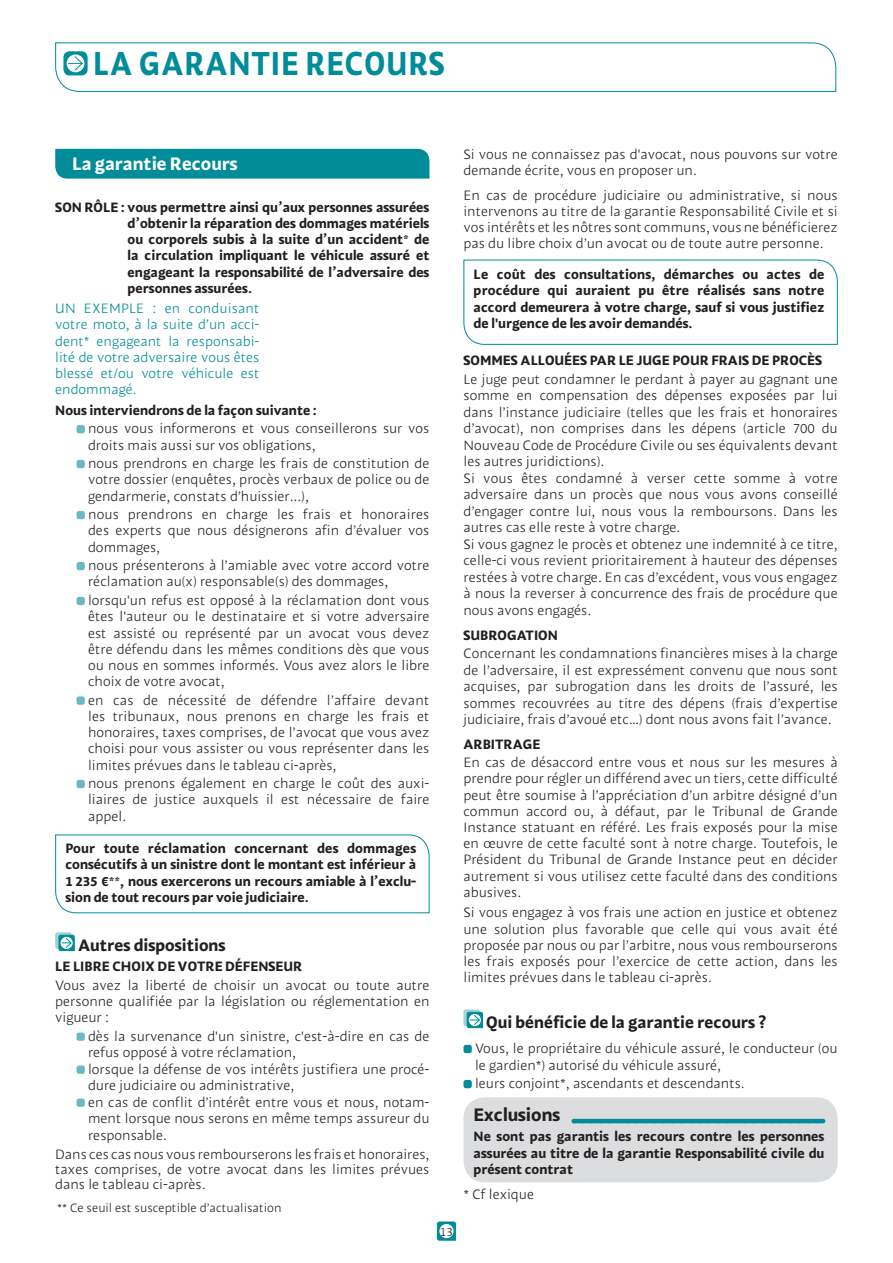
<style>
.page{position:relative;width:893px;height:1263px;background:#fff}
.page>*{position:absolute;margin:0;border:0;box-sizing:border-box;transform-origin:0 0}
.t1{font:33px "MAAF Bold";letter-spacing:.03em;color:#008c99;scale:.9 1}
.t2{font:18px "MAAF Bold";color:#fff}
.t3{font:18px "MAAF Bold";color:#231f20}
.t4{font:16.5px "MAAF Bold";color:#231f20}
.t5{font:13.5px/16.2px "MAAF Light";color:#231f20;text-align:justify}
.t6{font:13.5px/16.2px "MAAF Bold";color:#231f20;text-align:justify}
.t7{font:13.5px/16.2px "MAAF Light";color:#008c99;text-align:justify}
.t8{font:12px "MAAF Light";color:#231f20}
</style>
<div class="page">
<svg style="left:436px;top:1221px;width:21px;height:20px"></svg>
<div style="left:440px;top:1224px;width:13px;height:14px;background:#fff;border-radius:50%"></div>
<div style="left:439px;top:1224px;width:15px;height:14px;border:1px solid #fff;border-radius:50%"></div>
<svg style="left:55px;top:42px;width:782px;height:50px"></svg>
<div style="left:55px;top:149px;width:374px;height:30px;background:#008c99"></div>
<div style="left:77px;top:425px;width:8px;height:8px;background:#6ab9c3;border-radius:2px"></div>
<div style="left:77px;top:460px;width:8px;height:8px;background:#6ab9c3;border-radius:2px"></div>
<div style="left:77px;top:511px;width:8px;height:8px;background:#6ab9c3;border-radius:2px"></div>
<div style="left:77px;top:562px;width:8px;height:8px;background:#6ab9c3;border-radius:2px"></div>
<div style="left:77px;top:597px;width:8px;height:8px;background:#6ab9c3;border-radius:2px"></div>
<div style="left:77px;top:696px;width:8px;height:9px;background:#6ab9c3;border-radius:2px"></div>
<div style="left:77px;top:780px;width:8px;height:8px;background:#6ab9c3;border-radius:2px"></div>
<svg style="left:55px;top:834px;width:375px;height:79px"></svg>
<div style="left:56px;top:933px;width:15px;height:15px;background:#a4d2d8;border-radius:2px"></div>
<div style="left:55px;top:932px;width:17px;height:17px;border:1px solid #a4d2d8;border-radius:2px"></div>
<svg style="left:58px;top:934px;width:17px;height:17px"></svg>
<div style="left:77px;top:1032px;width:8px;height:9px;background:#6ab9c3;border-radius:2px"></div>
<div style="left:77px;top:1065px;width:8px;height:9px;background:#6ab9c3;border-radius:2px"></div>
<div style="left:77px;top:1098px;width:8px;height:9px;background:#6ab9c3;border-radius:2px"></div>
<svg style="left:463px;top:259px;width:375px;height:86px"></svg>
<div style="left:464px;top:1010px;width:15px;height:15px;background:#a4d2d8;border-radius:2px"></div>
<div style="left:463px;top:1009px;width:17px;height:17px;border:1px solid #a4d2d8;border-radius:2px"></div>
<svg style="left:466px;top:1011px;width:17px;height:17px"></svg>
<div style="left:463px;top:1045px;width:9px;height:8px;background:#008c99;border-radius:2px"></div>
<div style="left:463px;top:1080px;width:9px;height:8px;background:#008c99;border-radius:2px"></div>
<div style="left:463px;top:1097px;width:375px;height:85px;background:#dcddde;border-radius:21px"></div>
<hr style="left:574px;top:1119px;width:248px;height:4px;background:#008c99">
<h1 class="t1" style="left:93px;top:52px;width:392px">LA GARANTIE RECOURS</h1>
<h2 class="t2" style="left:72px;top:158px;width:167px">La garantie Recours</h2>
<p class="t6" style="left:128px;top:200px;width:303px;text-indent:-72px">SON RÔLE : vous permettre ainsi qu’aux personnes assurées d’obtenir la réparation des dommages matériels ou corporels subis à la suite d’un accident* de la circulation impliquant le véhicule assuré et engageant la responsabilité de l’adversaire des personnes assurées.</p>
<p class="t7" style="left:55px;top:302px;width:206px">UN EXEMPLE : en conduisant votre moto, à la suite d’un acci&shy;dent* engageant la responsabi&shy;lité de votre adversaire vous êtes blessé et/ou votre véhicule est endommagé.</p>
<p class="t6" style="left:55px;top:403px;width:263px">Nous interviendrons de la façon suivante :</p>
<p class="t5" style="left:88px;top:422px;width:343px">nous vous informerons et vous conseillerons sur vos droits mais aussi sur vos obligations,</p>
<p class="t5" style="left:88px;top:457px;width:343px">nous prendrons en charge les frais de constitution de votre dossier (enquêtes, procès verbaux de police ou de gendarmerie, constats d’huissier...),</p>
<p class="t5" style="left:88px;top:508px;width:343px">nous prendrons en charge les frais et honoraires des experts que nous désignerons afin d’évaluer vos dommages,</p>
<p class="t5" style="left:88px;top:559px;width:343px">nous présenterons à l’amiable avec votre accord votre réclamation au(x) responsable(s) des dommages,</p>
<p class="t5" style="left:88px;top:594px;width:343px">lorsqu'un refus est opposé à la réclamation dont vous êtes l'auteur ou le destinataire et si votre adversaire est assisté ou représenté par un avocat vous devez être défendu dans les mêmes conditions dès que vous ou nous en sommes informés. Vous avez alors le libre choix de votre avocat,</p>
<p class="t5" style="left:88px;top:693px;width:343px">en cas de nécessité de défendre l’affaire devant les tribunaux, nous prenons en charge les frais et honoraires, taxes comprises, de l’avocat que vous avez choisi pour vous assister ou vous représenter dans les limites prévues dans le tableau ci-après,</p>
<p class="t5" style="left:88px;top:777px;width:343px">nous prenons également en charge le coût des auxi&shy;liaires de justice auxquels il est nécessaire de faire appel.</p>
<p class="t6" style="left:65px;top:842px;width:352px">Pour toute réclamation concernant des dommages consécutifs à un sinistre dont le montant est inférieur à 1 235 €**, nous exercerons un recours amiable à l’exclu&shy;sion de tout recours par voie judiciaire.</p>
<p class="t4" style="left:78px;top:939px;width:149px">Autres dispositions</p>
<p class="t6" style="left:55px;top:960px;width:249px">LE LIBRE CHOIX DE VOTRE DÉFENSEUR</p>
<p class="t5" style="left:55px;top:978px;width:376px">Vous avez la liberté de choisir un avocat ou toute autre personne qualifiée par la législation ou réglementation en vigueur :</p>
<p class="t5" style="left:88px;top:1029px;width:343px;text-align:left">dès la survenance d'un sinistre, c'est-à-dire en cas de refus opposé à votre réclamation,<br>lorsque la défense de vos intérêts justifiera une procé&shy;dure judiciaire ou administrative,<br>en cas de conflit d’intérêt entre vous et nous, notam&shy;ment lorsque nous serons en même temps assureur du responsable.</p>
<p class="t5" style="left:55px;top:1148px;width:376px;line-height:15px">Dans ces cas nous vous rembourserons les frais et honoraires, taxes comprises, de votre avocat dans les limites prévues dans le tableau ci-après.</p>
<p class="t8" style="left:57px;top:1204px;width:226px">** Ce seuil est susceptible d’actualisation</p>
<p class="t8" style="left:440px;top:1227px;width:15px">13</p>
<p class="t5" style="left:463px;top:148px;width:376px">Si vous ne connaissez pas d'avocat, nous pouvons sur votre demande écrite, vous en proposer un.</p>
<p class="t5" style="left:463px;top:189px;width:376px">En cas de procédure judiciaire ou administrative, si nous intervenons au titre de la garantie Responsabilité Civile et si vos intérêts et les nôtres sont communs, vous ne bénéficierez pas du libre choix d’un avocat ou de toute autre personne.</p>
<p class="t6" style="left:474px;top:268px;width:352px">Le coût des consultations, démarches ou actes de procédure qui auraient pu être réalisés sans notre accord demeurera à votre charge, sauf si vous justifiez de l'urgence de les avoir demandés.</p>
<p class="t6" style="left:463px;top:354px;width:360px">SOMMES ALLOUÉES PAR LE JUGE POUR FRAIS DE PROCÈS</p>
<p class="t5" style="left:463px;top:372px;width:376px;text-align:left">Le juge peut condamner le perdant à payer au gagnant une somme en compensation des dépenses exposées par lui dans l’instance judiciaire (telles que les frais et honoraires d’avocat), non comprises dans les dépens (article 700 du Nouveau Code de Procédure Civile ou ses équivalents devant les autres juridictions).<br>Si vous êtes condamné à verser cette somme à votre adversaire dans un procès que nous vous avons conseillé d’engager contre lui, nous vous la remboursons. Dans les autres cas elle reste à votre charge.<br>Si vous gagnez le procès et obtenez une indemnité à ce titre, celle-ci vous revient prioritairement à hauteur des dépenses restées à votre charge. En cas d’excédent, vous vous engagez à nous la reverser à concurrence des frais de procédure que nous avons engagés.</p>
<p class="t6" style="left:463px;top:628px;width:96px">SUBROGATION</p>
<p class="t5" style="left:463px;top:647px;width:376px">Concernant les condamnations financières mises à la charge de l’adversaire, il est expressément convenu que nous sont acquises, par subrogation dans les droits de l’assuré, les sommes recouvrées au titre des dépens (frais d’expertise judiciaire, frais d’avoué etc…) dont nous avons fait l’avance.</p>
<p class="t6" style="left:463px;top:737px;width:78px">ARBITRAGE</p>
<p class="t5" style="left:463px;top:756px;width:376px">En cas de désaccord entre vous et nous sur les mesures à prendre pour régler un différend avec un tiers, cette difficulté peut être soumise à l’appréciation d’un arbitre désigné d’un commun accord ou, à défaut, par le Tribunal de Grande Instance statuant en référé. Les frais exposés pour la mise en œuvre de cette faculté sont à notre charge. Toutefois, le Président du Tribunal de Grande Instance peut en décider autrement si vous utilisez cette faculté dans des conditions abusives.</p>
<p class="t5" style="left:463px;top:906px;width:376px">Si vous engagez à vos frais une action en justice et obtenez une solution plus favorable que celle qui vous avait été proposée par nous ou par l’arbitre, nous vous rembourserons les frais exposés pour l’exercice de cette action, dans les limites prévues dans le tableau ci-après.</p>
<p class="t4" style="left:486px;top:1016px;width:282px">Qui bénéficie de la garantie recours ?</p>
<p class="t5" style="left:475px;top:1042px;width:364px">Vous, le propriétaire du véhicule assuré, le conducteur (ou le gardien*) autorisé du véhicule assuré,</p>
<p class="t5" style="left:475px;top:1077px;width:271px">leurs conjoint*, ascendants et descendants.</p>
<h2 class="t3" style="left:474px;top:1108px;width:88px">Exclusions</h2>
<p class="t6" style="left:474px;top:1130px;width:352px">Ne sont pas garantis les recours contre les personnes assurées au titre de la garantie Responsabilité civile du présent contrat</p>
<p class="t5" style="left:463px;top:1188px;width:72px">* Cf lexique</p>
</div>
